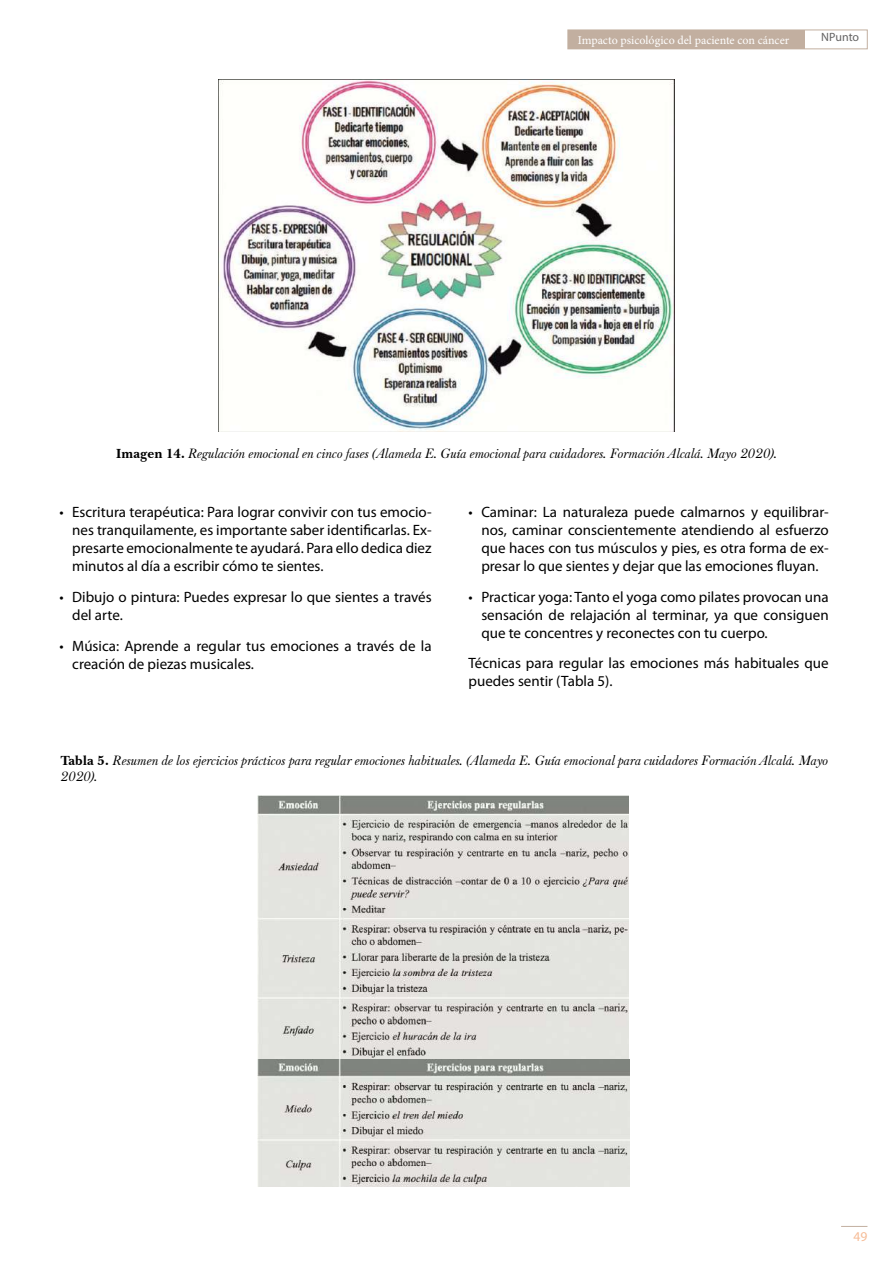
<style>
.page{position:relative;width:893px;height:1263px;background:#fff}
.page>*{position:absolute;margin:0;border:0;box-sizing:border-box;transform-origin:0 0}
.t1{font:15px/18px "Myriad Pro";color:#000;text-align:justify}
.t2{font:italic 13.5px/16.2px "Baskerville F";color:#000}
.t3{font:13.5px "Myriad Pro";color:#f6bc96}
.t4{font:12px "Minion Pro";color:#fff}
.t5{font:12px "Myriad Pro";letter-spacing:-.005em;color:#646363}
.s1{font-family:"Baskerville BT";font-weight:700;font-style:normal}
</style>
<div class="page">
<svg style="left:841px;top:1226px;width:26px;height:1px"></svg>
<div style="left:568px;top:30px;width:299px;height:19px;border:1px solid #c2afa0"></div>
<div style="left:568px;top:30px;width:236px;height:19px;background:#c2afa0"></div>
<img style="left:219px;top:79px;width:455px;height:353px">
<img style="left:258px;top:796px;width:371px;height:391px">
<p class="t4" style="left:578px;top:32px;width:213px">Impacto psicológico del paciente con cáncer</p>
<p class="t5" style="left:821px;top:30px;width:40px">NPunto</p>
<p class="t2" style="left:116px;top:445px;width:663px"><span class="s1">Imagen 14.</span> Regulación emocional en cinco fases (Alameda E. Guía emocional para cuidadores. Formación Alcalá. Mayo 2020).</p>
<p class="t1" style="left:72px;top:503px;width:361px;text-indent:-13px">• Escritura terapéutica: Para lograr convivir con tus emocio&shy;nes tranquilamente, es importante saber identificarlas. Ex&shy;presarte emocionalmente te ayudará. Para ello dedica diez minutos al día a escribir cómo te sientes.</p>
<p class="t1" style="left:72px;top:587px;width:361px;text-indent:-13px">• Dibujo o pintura: Puedes expresar lo que sientes a través del arte.</p>
<p class="t1" style="left:72px;top:636px;width:361px;text-indent:-13px">• Música: Aprende a regular tus emociones a través de la creación de piezas musicales.</p>
<p class="t1" style="left:481px;top:503px;width:349px;text-indent:-13px">• Caminar: La naturaleza puede calmarnos y equilibrar&shy;nos, caminar conscientemente atendiendo al esfuerzo que haces con tus músculos y pies, es otra forma de ex&shy;presar lo que sientes y dejar que las emociones fluyan.</p>
<p class="t1" style="left:481px;top:587px;width:349px;text-indent:-13px">• Practicar yoga: Tanto el yoga como pilates provocan una sensación de relajación al terminar, ya que consiguen que te concentres y reconectes con tu cuerpo.</p>
<p class="t1" style="left:469px;top:654px;width:362px">Técnicas para regular las emociones más habituales que puedes sentir (Tabla 5).</p>
<p class="t2" style="left:61px;top:752px;width:769px"><span class="s1">Tabla 5.</span> Resumen de los ejercicios prácticos para regular emociones habituales. (Alameda E. Guía emocional para cuidadores Formación Alcalá. Mayo<br>2020).</p>
<p class="t3" style="left:854px;top:1228px;width:15px">49</p>
</div>
